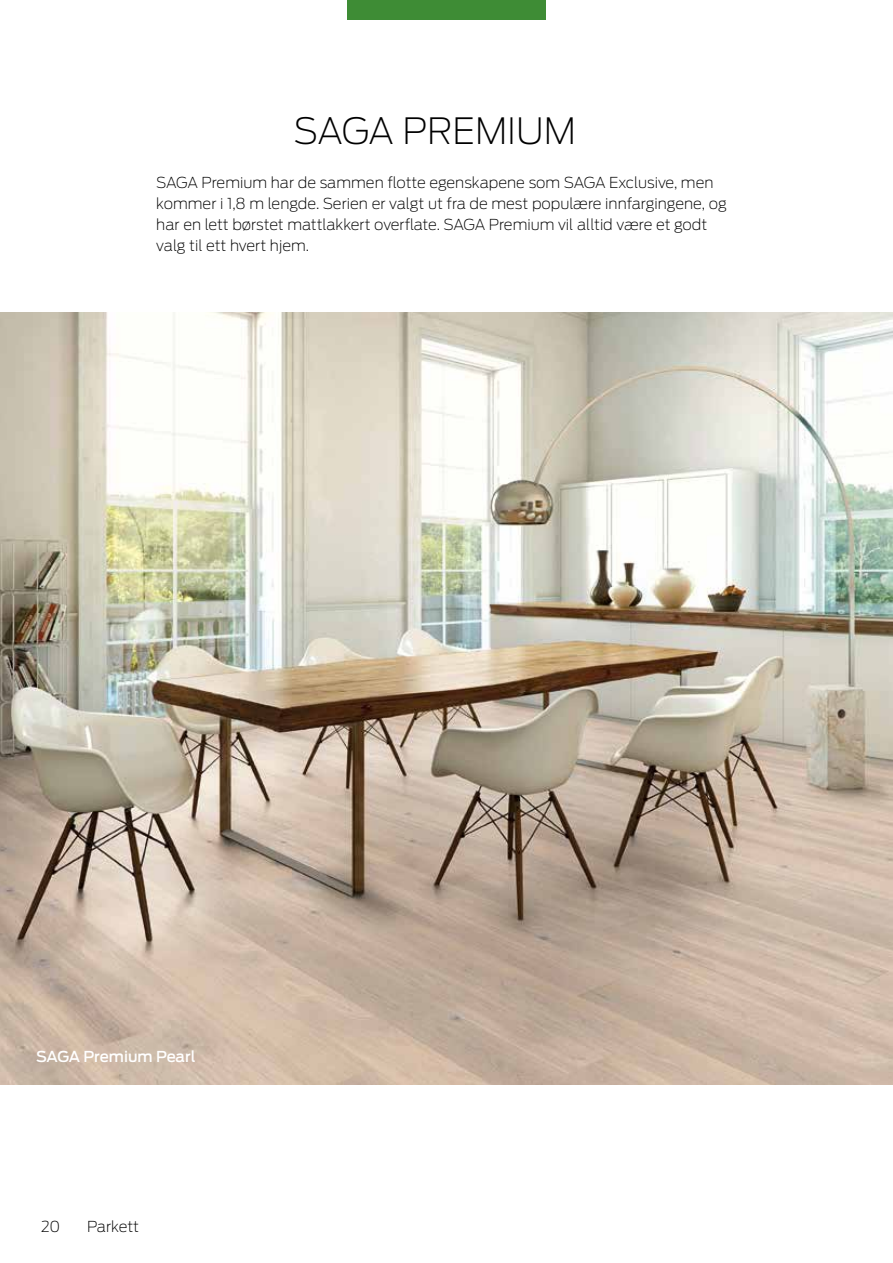
<style>
.page{position:relative;width:893px;height:1263px;background:#fff}
.page>*{position:absolute;margin:0;border:0;box-sizing:border-box;transform-origin:0 0}
.t1{font:200 36px "Antenna";color:#000}
.t2{font:200 15px/21px "Antenna";color:#000}
.t3{font:500 15px "Antenna";letter-spacing:-.01em;color:#fff}
</style>
<div class="page">
<div style="left:347px;top:0;width:199px;height:19px;background:#3e8c35"></div>
<img style="left:0;top:313px;width:893px;height:771px">
<h1 class="t1" style="left:294px;top:109px;width:284px">SAGA PREMIUM</h1>
<p class="t2" style="left:156px;top:173px;width:572px">SAGA Premium har de sammen flotte egenskapene som SAGA Exclusive, men kommer i 1,8 m lengde. Serien er valgt ut fra de mest populære innfargingene, og har en lett børstet mattlakkert overflate. SAGA Premium vil alltid være et godt valg til ett hvert hjem.</p>
<p class="t3" style="left:36px;top:1048px;width:161px">SAGA Premium Pearl</p>
<p class="t2" style="left:41px;top:1216px;width:21px">20</p>
<p class="t2" style="left:87px;top:1216px;width:53px">Parkett</p>
</div>
